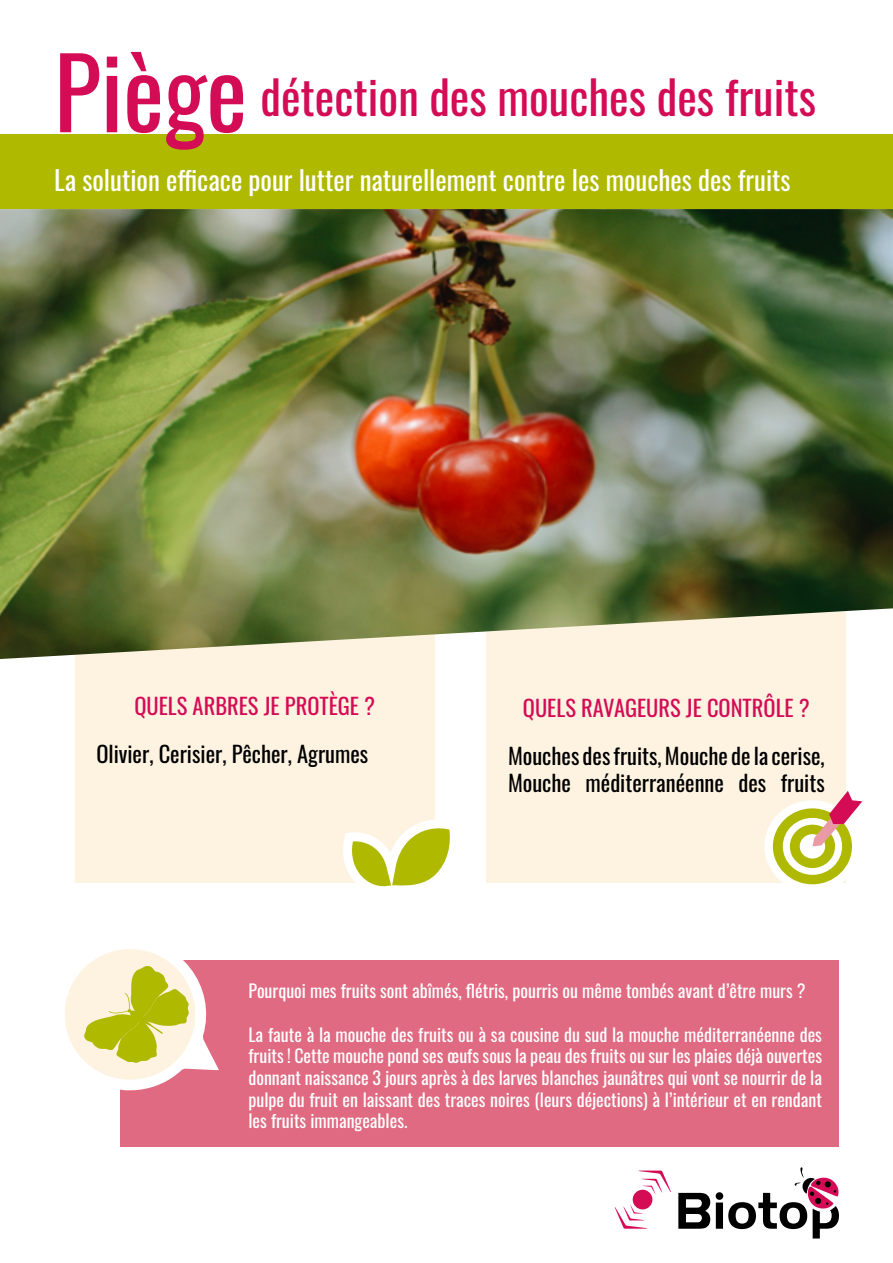
<style>
.page{position:relative;width:893px;height:1263px;background:#fff}
.page>*{position:absolute;margin:0;border:0;box-sizing:border-box;transform-origin:0 0}
.t1{font:97.5px "Oswald";color:#d40b55}
.t2{font:46.5px "Oswald";color:#d40b55}
.t3{font:27px "Oswald";color:#fff}
.t4{font:22.5px/27px "Oswald";color:#000}
.t5{font:22.5px "Oswald";color:#d40b55}
.t6{font:18px/21.6px "Oswald";color:#fff;text-align:justify}
</style>
<div class="page">
<div style="left:0;top:134px;width:893px;height:113px;background:#afb900"></div>
<div style="left:121px;top:960px;width:718px;height:186px;background:#e06a81"></div>
<svg style="left:678px;top:1193px;width:32px;height:36px"></svg>
<svg style="left:615px;top:1205px;width:32px;height:24px"></svg>
<svg style="left:638px;top:1170px;width:33px;height:24px"></svg>
<div style="left:633px;top:1190px;width:19px;height:19px;background:#d40b55;border-radius:50%"></div>
<svg style="left:716px;top:1167px;width:123px;height:71px"></svg>
<div style="left:75px;top:620px;width:359px;height:263px;background:#fef3e1"></div>
<div style="left:487px;top:607px;width:359px;height:276px;background:#fef3e1"></div>
<img style="left:0;top:209px;width:893px;height:450px">
<div style="left:764px;top:800px;width:96px;height:92px;background:#fff;border-radius:50%"></div>
<div style="left:773px;top:808px;width:79px;height:76px;background:#afb900;border-radius:50%"></div>
<div style="left:783px;top:818px;width:59px;height:57px;background:#fff;border-radius:50%"></div>
<div style="left:790px;top:825px;width:45px;height:43px;background:#afb900;border-radius:50%"></div>
<div style="left:800px;top:834px;width:25px;height:24px;background:#fff;border-radius:50%"></div>
<svg style="left:812px;top:791px;width:50px;height:55px"></svg>
<svg style="left:343px;top:819px;width:107px;height:68px"></svg>
<svg style="left:65px;top:949px;width:154px;height:146px"></svg>
<p class="t1" style="left:54px;top:6px;width:195px">Piège</p>
<p class="t2" style="left:260px;top:56px;width:557px">détection des mouches des fruits</p>
<p class="t3" style="left:54px;top:156px;width:738px">La solution efficace pour lutter naturellement contre les mouches des fruits</p>
<p class="t5" style="left:134px;top:686px;width:242px">QUELS ARBRES JE PROTÈGE ?</p>
<p class="t4" style="left:96px;top:738px;width:273px">Olivier, Cerisier, Pêcher, Agrumes</p>
<p class="t5" style="left:523px;top:687px;width:288px">QUELS RAVAGEURS JE CONTRÔLE ?</p>
<p class="t4" style="left:508px;top:740px;width:318px">Mouches des fruits, Mouche de la cerise,<br>Mouche méditerranéenne des fruits</p>
<p class="t6" style="left:248px;top:978px;width:559px">Pourquoi mes fruits sont abîmés, flétris, pourris ou même tombés avant d’être murs ?</p>
<p class="t6" style="left:248px;top:1022px;width:575px">La faute à la mouche des fruits ou à sa cousine du sud la mouche méditerranéenne des fruits ! Cette mouche pond ses œufs sous la peau des fruits ou sur les plaies déjà ouvertes donnant naissance 3 jours après à des larves blanches jaunâtres qui vont se nourrir de la pulpe du fruit en laissant des traces noires (leurs déjections) à l’intérieur et en rendant les fruits immangeables.</p>
</div>
